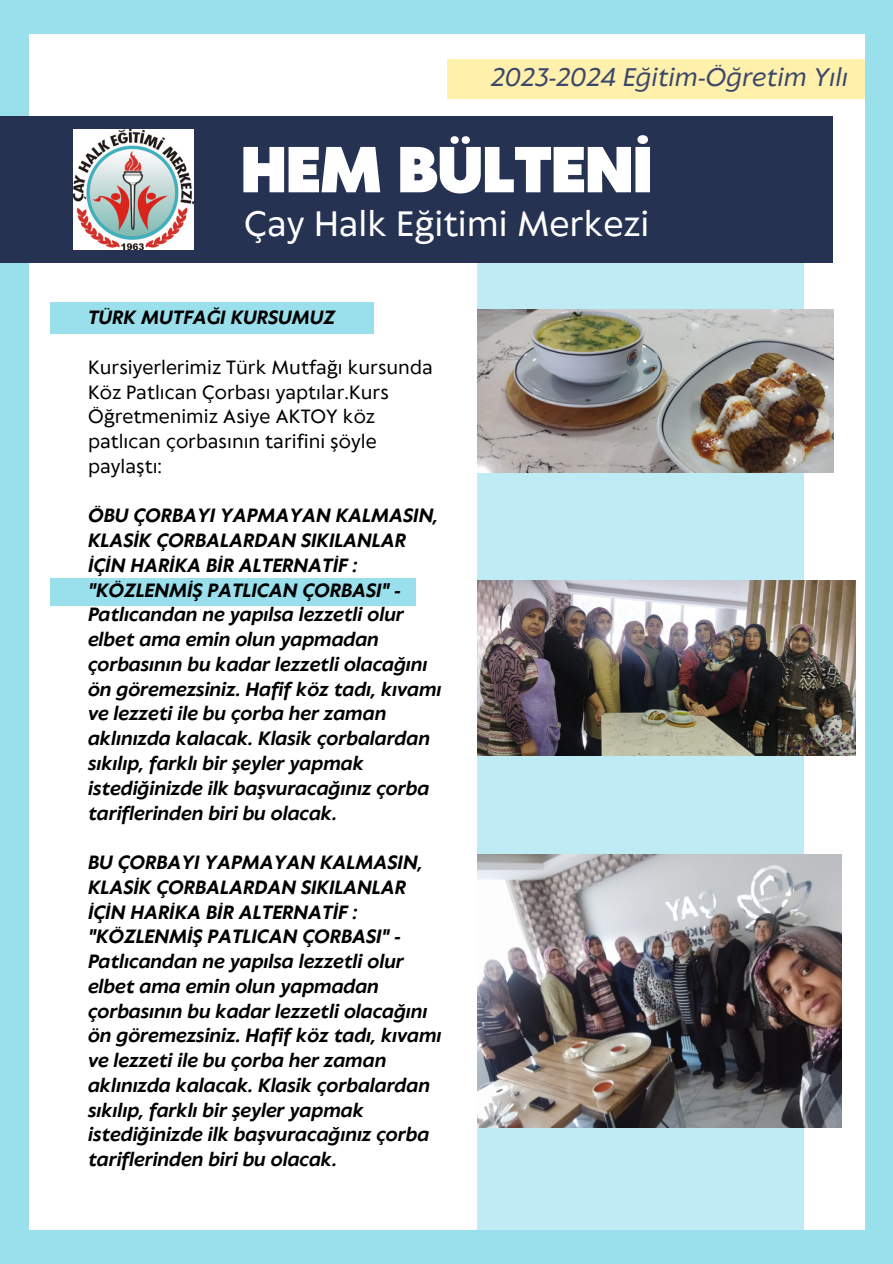
<style>
.page{position:relative;width:893px;height:1264px;background:#fff}
.page>*{position:absolute;margin:0;border:0;box-sizing:border-box;transform-origin:0 0}
.t1{font:900 60.75px "Klein Text";color:#fff}
.t2{font:33px "Klein Text";color:#fff}
.t3{font:italic 23.85px "Klein Text";color:#3c486a}
.t4{font:italic 700 18px/24.8px "Klein Text";color:#000}
.t5{font:18px/24.8px "Klein Text";color:#000}
</style>
<div class="page">
<div style="left:0;top:0;width:892px;height:1263px;background:#99dfec"></div>
<div style="left:29px;top:34px;width:835px;height:1195px;background:#fff"></div>
<div style="left:477px;top:226px;width:327px;height:1003px;background:#bfebf4"></div>
<div style="left:0;top:116px;width:832px;height:147px;background:#253252"></div>
<div style="left:50px;top:302px;width:323px;height:31px;background:#99dfec"></div>
<div style="left:50px;top:578px;width:365px;height:27px;background:#99dfec"></div>
<div style="left:446px;top:59px;width:418px;height:39px;background:#fff0ac"></div>
<img style="left:74px;top:130px;width:119px;height:119px">
<img style="left:477px;top:309px;width:356px;height:163px">
<img style="left:477px;top:581px;width:378px;height:174px">
<img style="left:477px;top:854px;width:364px;height:273px">
<p class="t3" style="left:490px;top:65px;width:359px">2023-2024 Eğitim-Öğretim Yılı</p>
<p class="t1" style="left:241px;top:139px;width:412px">HEM BÜLTENİ</p>
<p class="t2" style="left:244px;top:207px;width:407px">Çay Halk Eğitimi Merkezi</p>
<p class="t4" style="left:88px;top:306px;width:248px">TÜRK MUTFAĞI KURSUMUZ</p>
<p class="t5" style="left:88px;top:356px;width:346px">Kursiyerlerimiz Türk Mutfağı kursunda<br>Köz Patlıcan Çorbası yaptılar.Kurs<br>Öğretmenimiz Asiye AKTOY köz patlıcan çorbasının tarifini şöyle paylaştı:</p>
<p class="t4" style="left:88px;top:504px;width:355px">ÖBU ÇORBAYI YAPMAYAN KALMASIN, KLASİK ÇORBALARDAN SIKILANLAR İÇİN HARİKA BİR ALTERNATİF : "KÖZLENMİŞ PATLICAN ÇORBASI" - Patlıcandan ne yapılsa lezzetli olur elbet ama emin olun yapmadan çorbasının bu kadar lezzetli olacağını ön göremezsiniz. Hafif köz tadı, kıvamı ve lezzeti ile bu çorba her zaman aklınızda kalacak. Klasik çorbalardan sıkılıp, farklı bir şeyler yapmak istediğinizde ilk başvuracağınız çorba tariflerinden biri bu olacak.</p>
<p class="t4" style="left:88px;top:851px;width:355px">BU ÇORBAYI YAPMAYAN KALMASIN, KLASİK ÇORBALARDAN SIKILANLAR İÇİN HARİKA BİR ALTERNATİF : "KÖZLENMİŞ PATLICAN ÇORBASI" - Patlıcandan ne yapılsa lezzetli olur elbet ama emin olun yapmadan çorbasının bu kadar lezzetli olacağını ön göremezsiniz. Hafif köz tadı, kıvamı ve lezzeti ile bu çorba her zaman aklınızda kalacak. Klasik çorbalardan sıkılıp, farklı bir şeyler yapmak istediğinizde ilk başvuracağınız çorba tariflerinden biri bu olacak.</p>
</div>
